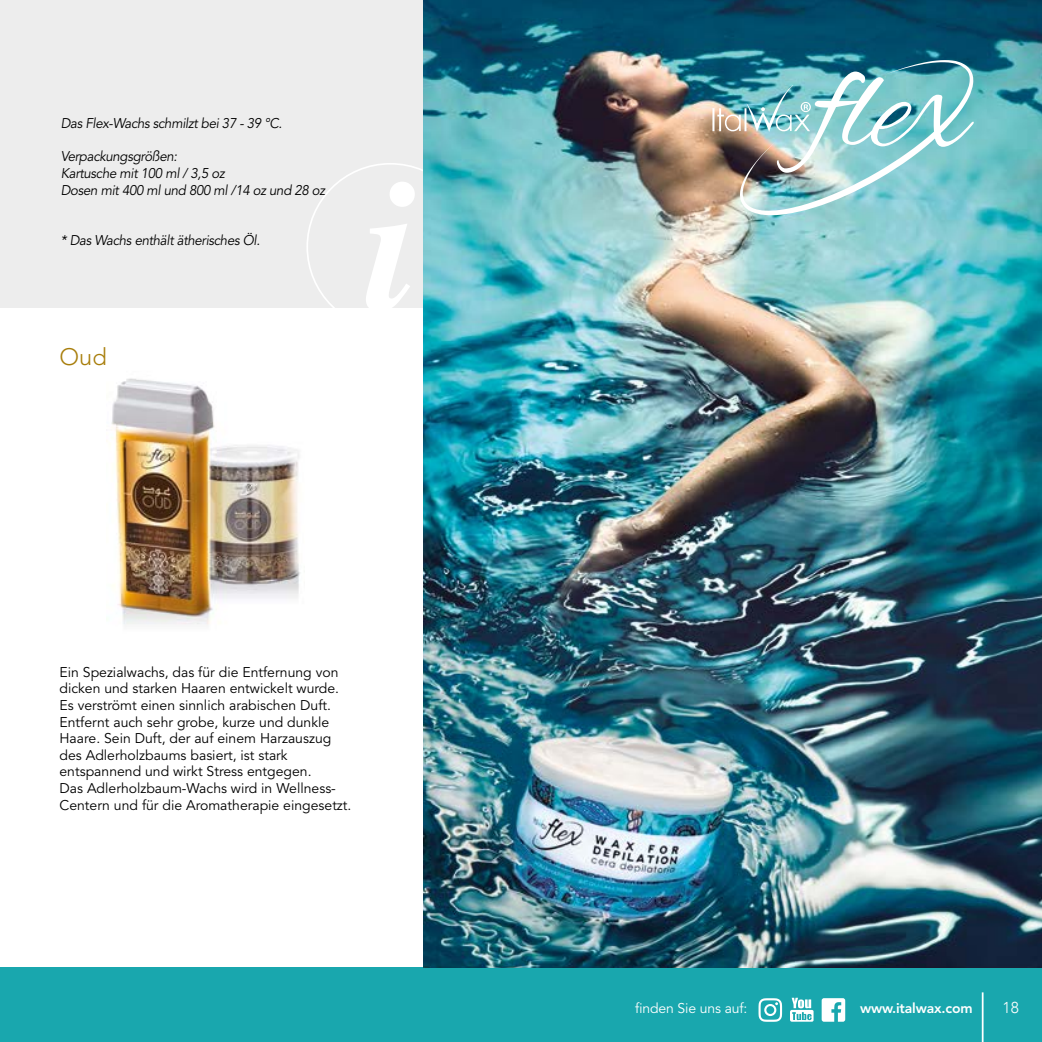
<style>
.page{position:relative;width:1042px;height:1042px;background:#fff}
.page>*{position:absolute;margin:0;border:0;box-sizing:border-box;transform-origin:0 0}
.t1{font:300 23.62px "Avenir LT Std";color:#a87e0c}
.t2{font:300 15.75px "Avenir";color:#fff}
.t3{font:14px/16.6px "Avenir LT Std";color:#000}
.t4{font:italic 14px/16.6px "Avenir LT Std";letter-spacing:-.025em;color:#000;scale:.95 1}
.t5{font:14px "Avenir LT Std";letter-spacing:-.01em;color:#fff}
.t6{font:800 14px "Avenir LT Std";letter-spacing:-.01em;color:#fff}
</style>
<div class="page">
<div style="left:0;top:0;width:423px;height:308px;background:#ededed"></div>
<svg style="left:307px;top:163px;width:115px;height:145px"></svg>
<div style="left:0;top:967px;width:1042px;height:75px;background:#19a7ae"></div>
<img style="left:111px;top:378px;width:189px;height:247px">
<img style="left:423px;top:0;width:619px;height:967px">
<img style="left:712px;top:60px;width:262px;height:155px">
<hr style="left:982px;top:992px;width:1px;height:50px;background:#fff">
<svg style="left:790px;top:998px;width:23px;height:23px"></svg>
<svg style="left:758px;top:998px;width:24px;height:24px"></svg>
<svg style="left:821px;top:998px;width:24px;height:23px"></svg>
<p class="t4" style="left:61px;top:115px;width:234px">Das Flex-Wachs schmilzt bei 37 - 39 °C.</p>
<p class="t4" style="left:61px;top:149px;width:280px">Verpackungsgrößen:<br>Kartusche mit 100 ml / 3,5 oz<br>Dosen mit 400 ml und 800 ml /14 oz und 28 oz</p>
<p class="t4" style="left:61px;top:232px;width:211px">* Das Wachs enthält ätherisches Öl.</p>
<h1 class="t1" style="left:60px;top:343px;width:49px">Oud</h1>
<p class="t3" style="left:60px;top:664px;width:293px">Ein Spezialwachs, das für die Entfernung von dicken und starken Haaren entwickelt wurde.<br>Es verströmt einen sinnlich arabischen Duft.<br>Entfernt auch sehr grobe, kurze und dunkle Haare. Sein Duft, der auf einem Harzauszug des Adlerholzbaums basiert, ist stark entspannend und wirkt Stress entgegen.<br>Das Adlerholzbaum-Wachs wird in Wellness-Centern und für die Aromatherapie eingesetzt.</p>
<p class="t5" style="left:635px;top:1000px;width:114px">finden Sie uns auf:</p>
<p class="t6" style="left:860px;top:1000px;width:114px">www.italwax.com</p>
<p class="t2" style="left:1002px;top:998px;width:18px">18</p>
</div>
